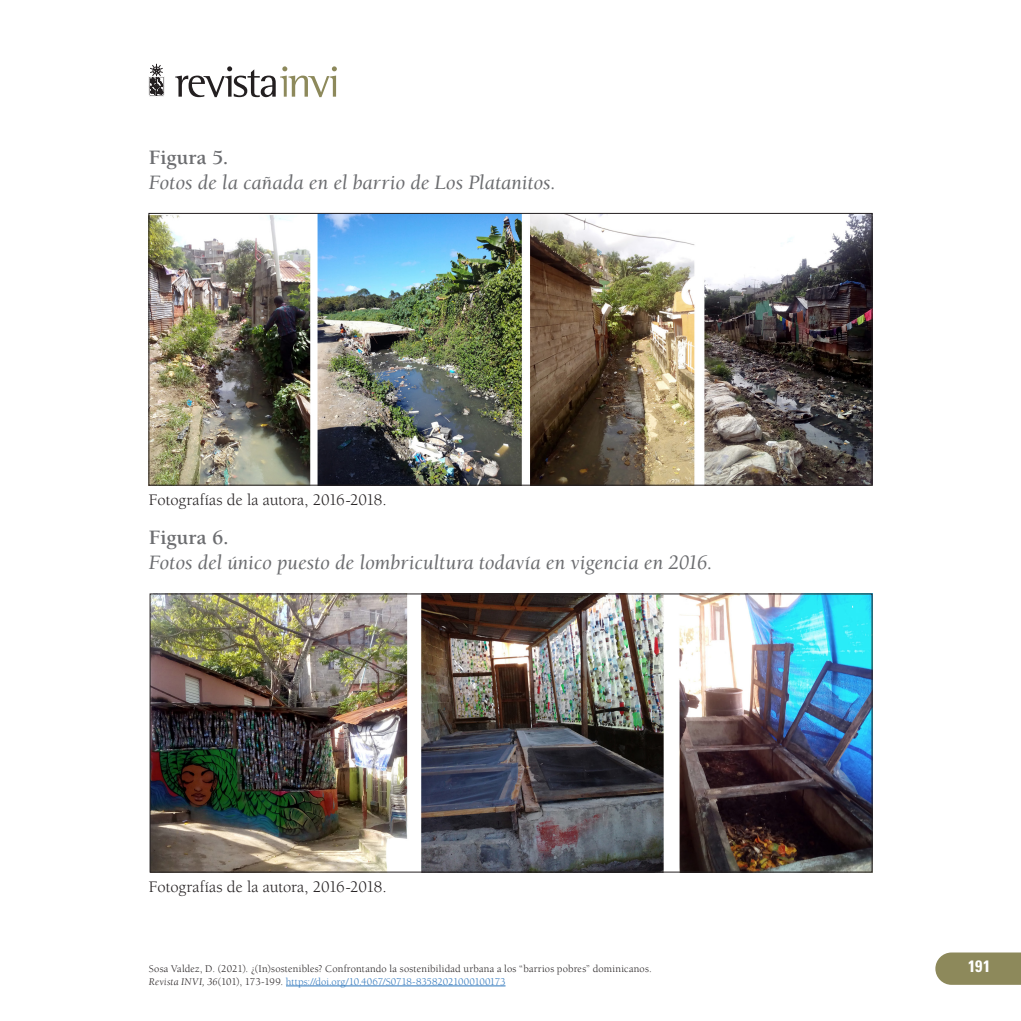
<style>
.page{position:relative;width:1021px;height:1021px;background:#fff}
.page>*{position:absolute;margin:0;border:0;box-sizing:border-box;transform-origin:0 0}
.sub_tablas{font:italic 21px "Berkeley Std";color:#6c6d70}
.sub_tablas-2{font:700 21px "Berkeley Std";color:#6c6d70}
.pie_de_foto{font:16.5px "Berkeley Std";letter-spacing:-.01em;color:#231f20}
.t1{font:700 condensed 16.5px "Univers LT Std";color:#fff}
.t2{font:10.5px/12.6px "Berkeley Std";letter-spacing:.015em;color:#231f20}
.s1{font-style:italic}
.s2{font-style:inherit}
.s3{color:#2e76bc}
</style>
<div class="page">
<hr style="left:286px;top:985px;width:219px;height:1px;background:#2e76bc">
<svg style="left:175px;top:66px;width:162px;height:31px"></svg>
<svg style="left:149px;top:64px;width:15px;height:33px"></svg>
<svg style="left:935px;top:952px;width:85px;height:32px;background:#938f64"></svg>
<img style="left:150px;top:215px;width:720px;height:268px">
<div style="left:148px;top:213px;width:724px;height:272px;border:1px solid #231f20"></div>
<img style="left:152px;top:595px;width:718px;height:275px">
<p class="sub_tablas-2" style="left:149px;top:146px;width:81px">Figura 5.</p>
<p class="sub_tablas" style="left:149px;top:171px;width:408px">Fotos de la cañada en el barrio de Los Platanitos.</p>
<p class="pie_de_foto" style="left:149px;top:491px;width:239px">Fotografías de la autora, 2016-2018.</p>
<p class="sub_tablas-2" style="left:149px;top:526px;width:81px">Figura 6.</p>
<p class="sub_tablas" style="left:149px;top:551px;width:565px">Fotos del único puesto de lombricultura todavía en vigencia en 2016.</p>
<p class="pie_de_foto" style="left:149px;top:878px;width:239px">Fotografías de la autora, 2016-2018.</p>
<p class="t2" style="left:149px;top:962px;width:504px">Sosa Valdez, D. (2021). ¿(In)sostenibles? Confrontando la sostenibilidad urbana a los “barrios pobres” dominicanos.<br><span class="s1">Revista INVI, 36</span>(101), <span class="s2">173-199</span>. <span class="s3">https://doi.org/10.4067/S0718-83582021000100173</span></p>
<h2 class="t1" style="left:968px;top:956px;width:24px">191</h2>
</div>
